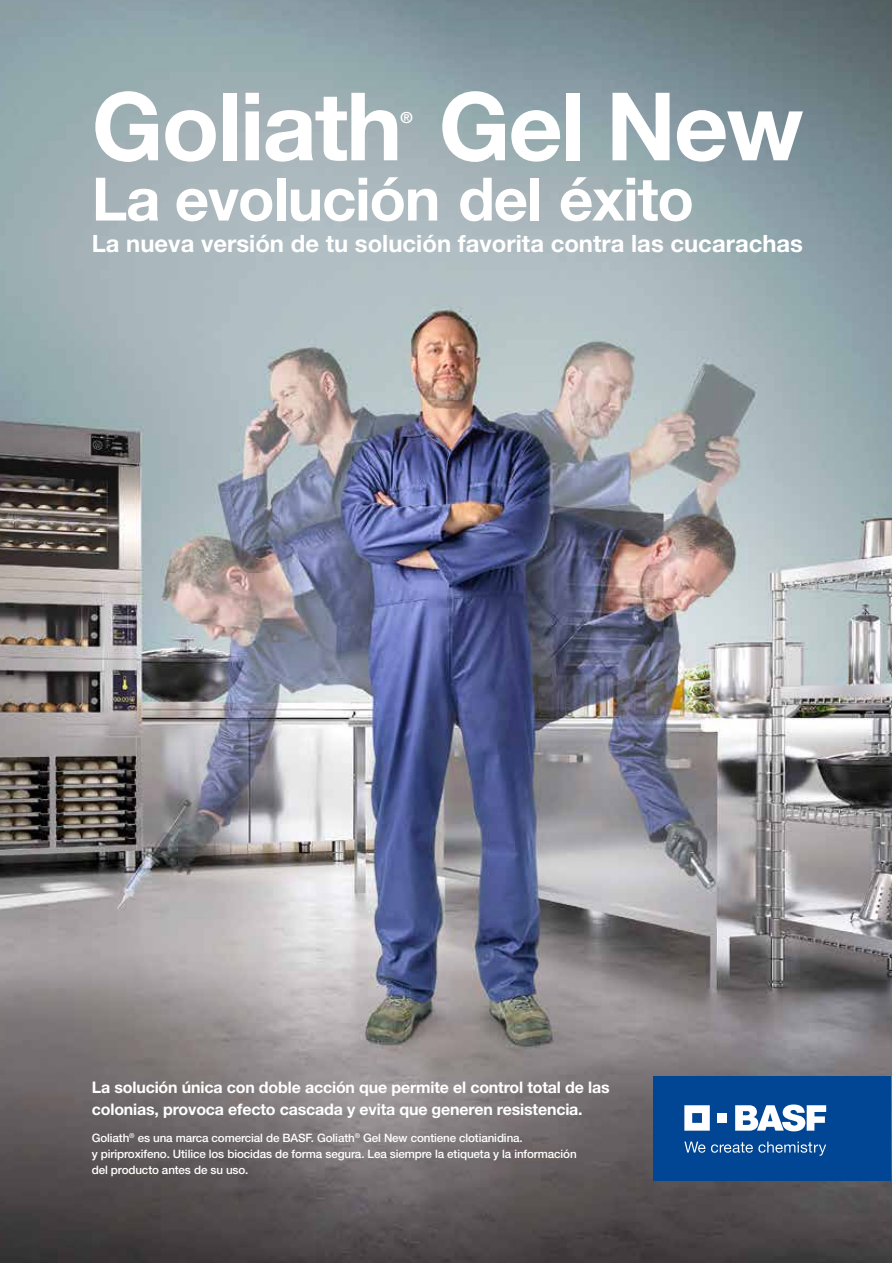
<style>
.page{position:relative;width:893px;height:1263px;background:#fff}
.page>*{position:absolute;margin:0;border:0;box-sizing:border-box;transform-origin:0 0}
.t1{font:700 94.5px "Helvetica Neue";letter-spacing:-.02em;color:#fff}
.t2{font:700 60px "Helvetica Neue";letter-spacing:-.02em;color:#fff}
.t3{font:700 23.85px "Helvetica Neue";color:#fff}
.t4{font:700 15.9px/22.2px "Helvetica Neue";letter-spacing:-.01em;color:#fff}
.t5{font:700 15.3px "Helvetica Neue";color:#fff}
.t6{font:500 11.7px/16.4px "Helvetica Neue";letter-spacing:-.01em;color:#fff}
</style>
<div class="page">
<img style="left:0;top:0;width:891px;height:1263px">
<div style="left:654px;top:1076px;width:237px;height:105px;background:#014694"></div>
<svg style="left:684px;top:1105px;width:26px;height:26px"></svg>
<div style="left:718px;top:1113px;width:9px;height:10px;background:#fff"></div>
<svg style="left:735px;top:1104px;width:91px;height:27px"></svg>
<svg style="left:684px;top:1141px;width:21px;height:12px"></svg>
<svg style="left:711px;top:1141px;width:115px;height:15px"></svg>
<svg style="left:0;top:0;width:442px;height:72px;background:#8da3a9"></svg>
<h1 class="t1" style="left:92px;top:68px;width:713px">Goliath Gel New</h1>
<h3 class="t5" style="left:400px;top:108px;width:14px">®</h3>
<h2 class="t2" style="left:92px;top:162px;width:604px">La evolución del éxito</h2>
<h3 class="t3" style="left:92px;top:229px;width:713px">La nueva versión de tu solución favorita contra las cucarachas</h3>
<h3 class="t4" style="left:92px;top:1076px;width:519px">La solución única con doble acción que permite el control total de las colonias, provoca efecto cascada y evita que generen resistencia.</h3>
<p class="t6" style="left:92px;top:1129px;width:486px">Goliath<sup>®</sup> es una marca comercial de BASF. Goliath<sup>®</sup> Gel New contiene clotianidina.<br>y piriproxifeno. Utilice los biocidas de forma segura. Lea siempre la etiqueta y la información del producto antes de su uso.</p>
</div>
